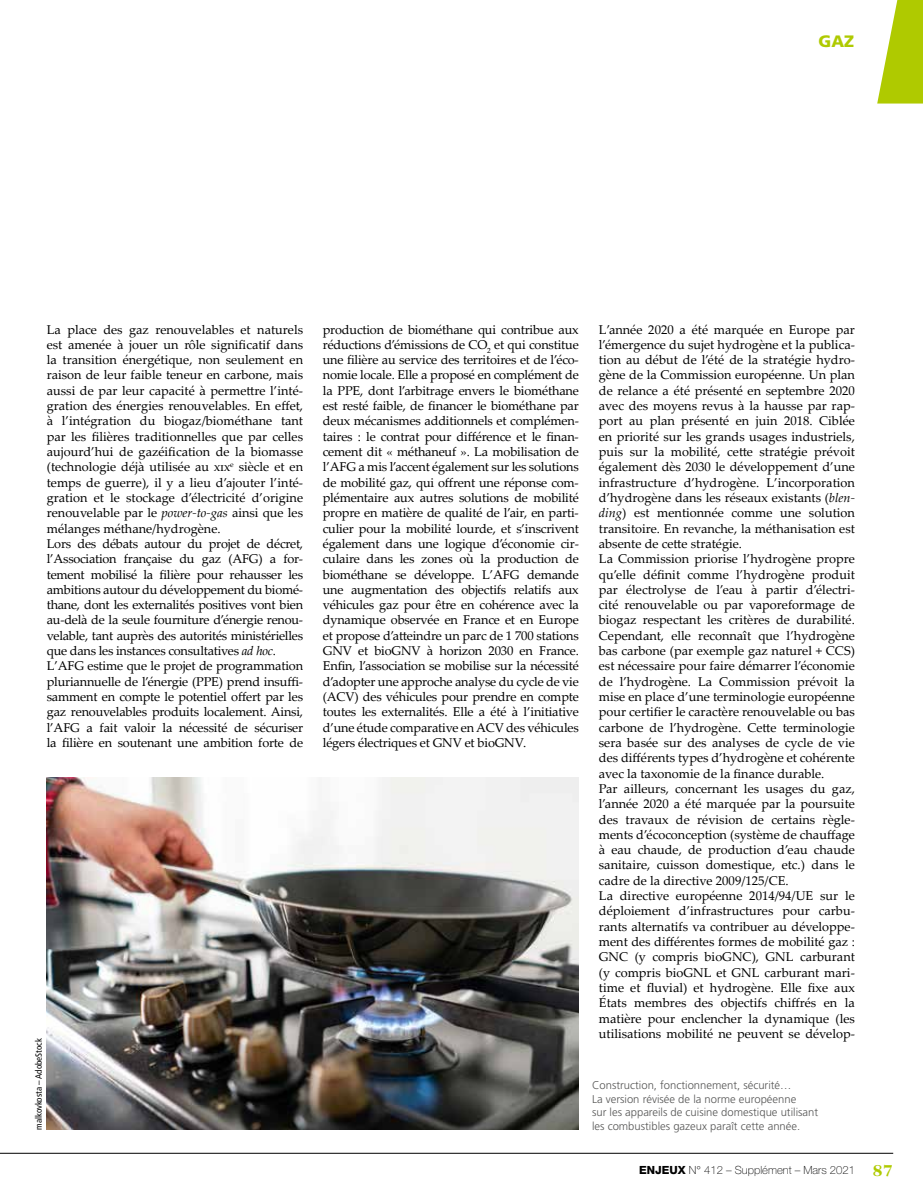
<style>
.page{position:relative;width:923px;height:1200px;background:#fff}
.page>*{position:absolute;margin:0;border:0;box-sizing:border-box;transform-origin:0 0}
.t1{font:900 16.5px "Frutiger";color:#afca00}
.t2{font:12.75px/15.3px "Palatino Linotype";color:#000}
.t3{font:300 11.25px/13.5px "Frutiger";color:#565655}
.t4{font:100 11.25px "Helvetica Neue";color:#000}
.t5{font:condensed 9px "Frutiger";color:#000}
.s1{font-style:italic}
.s2{font-weight:800}
.s3{font-family:"Fairfield LH";font-weight:800;font-size:16.5px;color:#afca00}
</style>
<div class="page">
<svg style="left:877px;top:0;width:46px;height:103px"></svg>
<hr style="left:0;top:1152px;width:893px;height:1px;background:#000">
<img style="left:47px;top:777px;width:532px;height:352px">
<p class="t1" style="left:818px;top:31px;width:37px">GAZ</p>
<p class="t2" style="left:47px;top:321px;width:258px">La place des gaz renouvelables et naturels est amenée à jouer un rôle significatif dans la transition énergétique, non seulement en raison de leur faible teneur en carbone, mais aussi de par leur capacité à permettre l’inté&shy;gration des énergies renouvelables. En effet, à l’intégration du biogaz/biométhane tant par les filières traditionnelles que par celles aujourd’hui de gazéification de la biomasse (technologie déjà utilisée au xix<sup>e</sup> siècle et en temps de guerre), il y a lieu d’ajouter l’inté&shy;gration et le stockage d’électricité d’origine renouvelable par le <span class="s1">power-to-gas</span> ainsi que les mélanges méthane/hydrogène.<br>Lors des débats autour du projet de décret, l’Association française du gaz (AFG) a for&shy;tement mobilisé la filière pour rehausser les ambitions autour du développement du biomé&shy;thane, dont les externalités positives vont bien au-delà de la seule fourniture d’énergie renou&shy;velable, tant auprès des autorités ministérielles que dans les instances consultatives <span class="s1">ad hoc</span>.<br>L’AFG estime que le projet de programmation pluriannuelle de l’énergie (PPE) prend insuffi&shy;samment en compte le potentiel offert par les gaz renouvelables produits localement. Ainsi, l’AFG a fait valoir la nécessité de sécuriser la filière en soutenant une ambition forte de</p>
<p class="t5" style="left:34px;top:1129px;width:93px;rotate:-90deg">malkovkosta – AdobeStock</p>
<p class="t2" style="left:323px;top:321px;width:258px;text-align:justify">production de biométhane qui contribue aux réductions d’émissions de CO<sub>2</sub> et qui constitue une filière au service des territoires et de l’éco&shy;nomie locale. Elle a proposé en complément de la PPE, dont l’arbitrage envers le biométhane est resté faible, de financer le biométhane par deux mécanismes additionnels et complémen&shy;taires : le contrat pour différence et le finan&shy;cement dit « méthaneuf ». La mobilisation de l’AFG a mis l’accent également sur les solutions de mobilité gaz, qui offrent une réponse com&shy;plémentaire aux autres solutions de mobilité propre en matière de qualité de l’air, en parti&shy;culier pour la mobilité lourde, et s’inscrivent également dans une logique d’économie cir&shy;culaire dans les zones où la production de biométhane se développe. L’AFG demande une augmentation des objectifs relatifs aux véhicules gaz pour être en cohérence avec la dynamique observée en France et en Europe et propose d’atteindre un parc de 1 700 stations GNV et bioGNV à horizon 2030 en France.<br>Enfin, l’association se mobilise sur la nécessité d’adopter une approche analyse du cycle de vie (ACV) des véhicules pour prendre en compte toutes les externalités. Elle a été à l’initiative d’une étude comparative en ACV des véhicules légers électriques et GNV et bioGNV.</p>
<p class="t2" style="left:599px;top:321px;width:257px">L’année 2020 a été marquée en Europe par l’émergence du sujet hydrogène et la publica&shy;tion au début de l’été de la stratégie hydro&shy;gène de la Commission européenne. Un plan de relance a été présenté en septembre 2020 avec des moyens revus à la hausse par rap&shy;port au plan présenté en juin 2018. Ciblée en priorité sur les grands usages industriels, puis sur la mobilité, cette stratégie prévoit également dès 2030 le développement d’une infrastructure d’hydrogène. L’incorporation d’hydrogène dans les réseaux existants (<span class="s1">blen&shy;ding</span>) est mentionnée comme une solution transitoire. En revanche, la méthanisation est absente de cette stratégie.<br>La Commission priorise l’hydrogène propre qu’elle définit comme l’hydrogène produit par électrolyse de l’eau à partir d’électri&shy;cité renouvelable ou par vaporeformage de biogaz respectant les critères de durabilité.<br>Cependant, elle reconnaît que l’hydrogène bas carbone (par exemple gaz naturel + CCS) est nécessaire pour faire démarrer l’économie de l’hydrogène. La Commission prévoit la mise en place d’une terminologie européenne pour certifier le caractère renouvelable ou bas carbone de l’hydrogène. Cette terminologie sera basée sur des analyses de cycle de vie des différents types d’hydrogène et cohérente avec la taxonomie de la finance durable.<br>Par ailleurs, concernant les usages du gaz, l’année 2020 a été marquée par la poursuite des travaux de révision de certains règle&shy;ments d’écoconception (système de chauffage à eau chaude, de production d’eau chaude sanitaire, cuisson domestique, etc.) dans le cadre de la directive 2009/125/CE.<br>La directive européenne 2014/94/UE sur le déploiement d’infrastructures pour carbu&shy;rants alternatifs va contribuer au développe&shy;ment des différentes formes de mobilité gaz :<br>GNC (y compris bioGNC), GNL carburant (y compris bioGNL et GNL carburant mari&shy;time et fluvial) et hydrogène. Elle fixe aux États membres des objectifs chiffrés en la matière pour enclencher la dynamique (les utilisations mobilité ne peuvent se dévelop-</p>
<p class="t3" style="left:592px;top:1078px;width:228px">Construction, fonctionnement, sécurité…<br>La version révisée de la norme européenne<br>sur les appareils de cuisine domestique utilisant</p>
<p class="t3" style="left:592px;top:1118px;width:210px">les combustibles gazeux paraît cette année.</p>
<p class="t4" style="left:639px;top:1163px;width:255px"><span class="s2">ENJEUX</span> N° 412 – Supplément – Mars 2021 <span class="s3">87</span></p>
</div>
